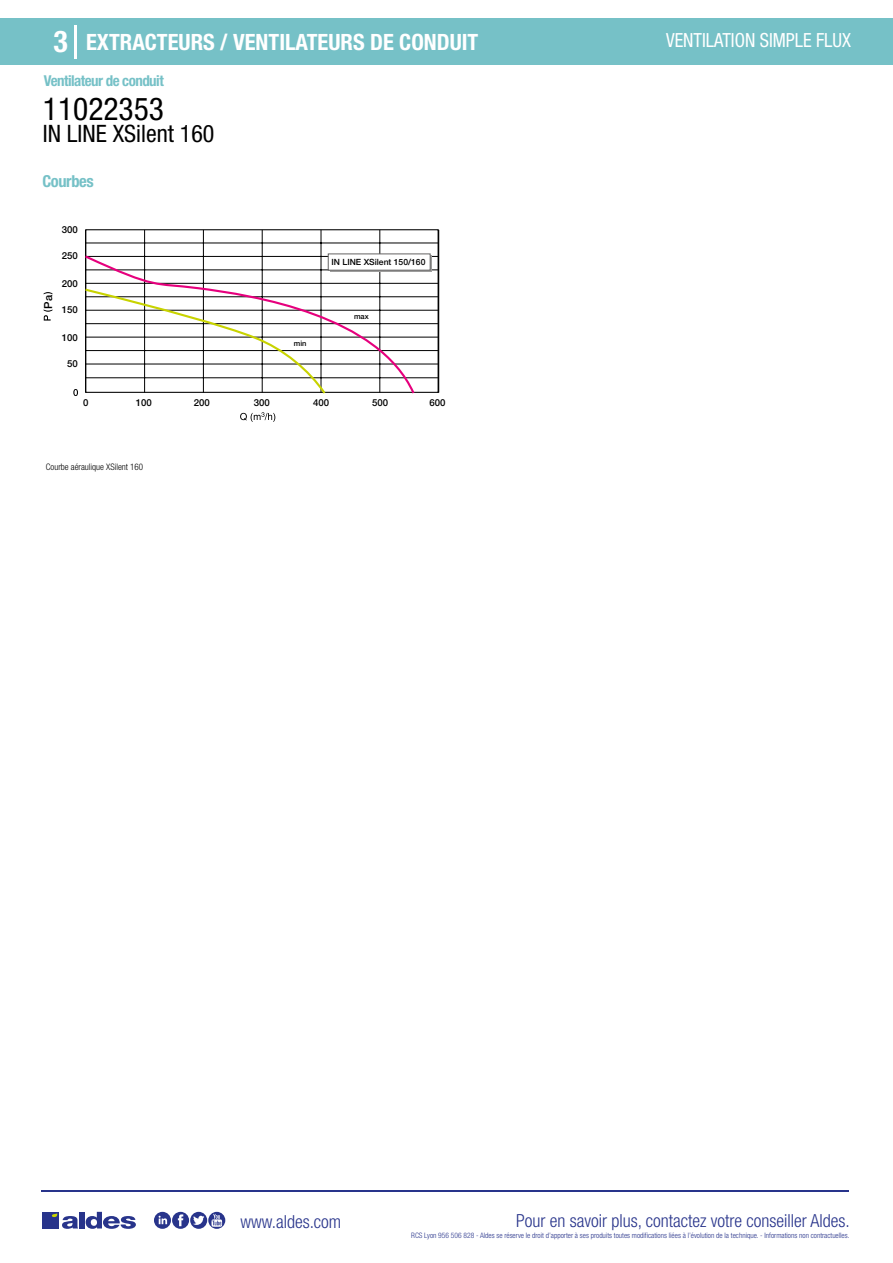
<style>
.page{position:relative;width:893px;height:1263px;background:#fff}
.page>*{position:absolute;margin:0;border:0;box-sizing:border-box;transform-origin:0 0}
.t1{font:condensed 31.5px "Helvetica Neue LT Std";color:#000}
.t2{font:700 condensed 30px "Helvetica Neue LT Std";color:#fff}
.t3{font:condensed 24px "Helvetica Neue LT Std";color:#000}
.t4{font:700 condensed 22.5px "Helvetica Neue LT Std";color:#fff}
.t5{font:condensed 19.5px "Helvetica Neue LT Std";color:#fff;scale:.95 1}
.t6{font:300 condensed 18px "Helvetica Neue";color:#28348b}
.t7{font:700 condensed 16.5px "Helvetica Neue LT Std";letter-spacing:-.025em;color:#76c1c7}
.t8{font:700 condensed 15px "Helvetica Neue LT Std";letter-spacing:-.035em;color:#76c1c7}
.t9{font:500 11.1px "Helvetica Neue";color:#000}
.t10{font:500 9.6px "Helvetica Neue";color:#000}
.t11{font:300 condensed 9px "Helvetica Neue";color:#000}
.t12{font:500 8.55px "Helvetica Neue";color:#000}
.t13{font:300 condensed 7.5px "Helvetica Neue";color:#28348b}
.t14{font:500 7.5px "Helvetica Neue";color:#000}
</style>
<div class="page">
<div style="left:0;top:18px;width:893px;height:46px;background:#76c1c7"></div>
<hr style="left:74px;top:25px;width:2px;height:33px;background:#fff">
<hr style="left:41px;top:1190px;width:808px;height:1px;background:#28348b">
<svg style="left:154px;top:1212px;width:71px;height:17px"></svg>
<div style="left:42px;top:1212px;width:17px;height:16px;background:#28348b"></div>
<div style="left:79px;top:1212px;width:5px;height:16px;background:#28348b"></div>
<svg style="left:86px;top:1212px;width:50px;height:17px"></svg>
<svg style="left:52px;top:1213px;width:26px;height:16px"></svg>
<svg style="left:240px;top:412px;width:35px;height:10px"></svg>
<hr style="left:86px;top:377px;width:352px;height:1px;background:#000">
<hr style="left:86px;top:243px;width:352px;height:1px;background:#000">
<hr style="left:86px;top:364px;width:352px;height:1px;background:#000">
<hr style="left:86px;top:350px;width:352px;height:1px;background:#000">
<hr style="left:86px;top:337px;width:352px;height:1px;background:#000">
<hr style="left:86px;top:323px;width:352px;height:1px;background:#000">
<hr style="left:86px;top:310px;width:352px;height:1px;background:#000">
<hr style="left:86px;top:296px;width:352px;height:1px;background:#000">
<hr style="left:86px;top:283px;width:352px;height:1px;background:#000">
<hr style="left:86px;top:270px;width:352px;height:1px;background:#000">
<hr style="left:86px;top:256px;width:352px;height:1px;background:#000">
<hr style="left:144px;top:230px;width:1px;height:163px;background:#000">
<hr style="left:203px;top:230px;width:1px;height:163px;background:#000">
<hr style="left:262px;top:230px;width:1px;height:163px;background:#000">
<hr style="left:321px;top:230px;width:1px;height:163px;background:#000">
<hr style="left:380px;top:230px;width:1px;height:163px;background:#000">
<svg style="left:44px;top:309px;width:8px;height:12px"></svg>
<svg style="left:44px;top:292px;width:8px;height:2px"></svg>
<svg style="left:85px;top:254px;width:331px;height:140px"></svg>
<div style="left:330px;top:256px;width:102px;height:16px;background:#7c7b7b"></div>
<div style="left:328px;top:254px;width:102px;height:16px;background:#fff"></div>
<h2 class="t2" style="left:54px;top:24px;width:16px">3</h2>
<h3 class="t4" style="left:86px;top:28px;width:394px">EXTRACTEURS / VENTILATEURS DE CONDUIT</h3>
<h3 class="t5" style="left:666px;top:29px;width:196px">VENTILATION SIMPLE FLUX</h3>
<h3 class="t8" style="left:44px;top:71px;width:121px">Ventilateur de conduit</h3>
<h1 class="t1" style="left:43px;top:91px;width:122px">11022353</h1>
<h3 class="t3" style="left:43px;top:120px;width:173px">IN LINE XSilent 160</h3>
<h3 class="t7" style="left:43px;top:171px;width:53px">Courbes</h3>
<h3 class="t9" style="left:41px;top:309px;width:15px;rotate:-90deg">Pa</h3>
<p class="t10" style="left:62px;top:224px;width:18px">300</p>
<p class="t10" style="left:62px;top:250px;width:18px">250</p>
<p class="t10" style="left:62px;top:277px;width:18px">200</p>
<p class="t10" style="left:62px;top:304px;width:18px">150</p>
<p class="t10" style="left:62px;top:332px;width:18px">100</p>
<p class="t10" style="left:67px;top:358px;width:12px">50</p>
<p class="t14" style="left:294px;top:339px;width:14px">min</p>
<p class="t12" style="left:331px;top:257px;width:95px">IN LINE XSilent 150/160</p>
<p class="t14" style="left:354px;top:312px;width:16px">max</p>
<p class="t10" style="left:83px;top:397px;width:7px">0</p>
<p class="t10" style="left:136px;top:397px;width:18px">100</p>
<p class="t10" style="left:194px;top:397px;width:18px">200</p>
<p class="t10" style="left:254px;top:397px;width:18px">300</p>
<p class="t10" style="left:313px;top:397px;width:18px">400</p>
<p class="t10" style="left:372px;top:397px;width:18px">500</p>
<p class="t10" style="left:429px;top:397px;width:18px">600</p>
<p class="t11" style="left:46px;top:461px;width:99px">Courbe aéraulique XSilent 160</p>
<h3 class="t6" style="left:240px;top:1211px;width:102px">www.aldes.com</h3>
<h3 class="t6" style="left:516px;top:1211px;width:335px">Pour en savoir plus, contactez votre conseiller Aldes.</h3>
<p class="t13" style="left:411px;top:1230px;width:440px">RCS Lyon 956 506 828 - Aldes se réserve le droit d’apporter à ses produits toutes modifications liées à l’évolution de la technique. - Informations non contractuelles.</p>
</div>
